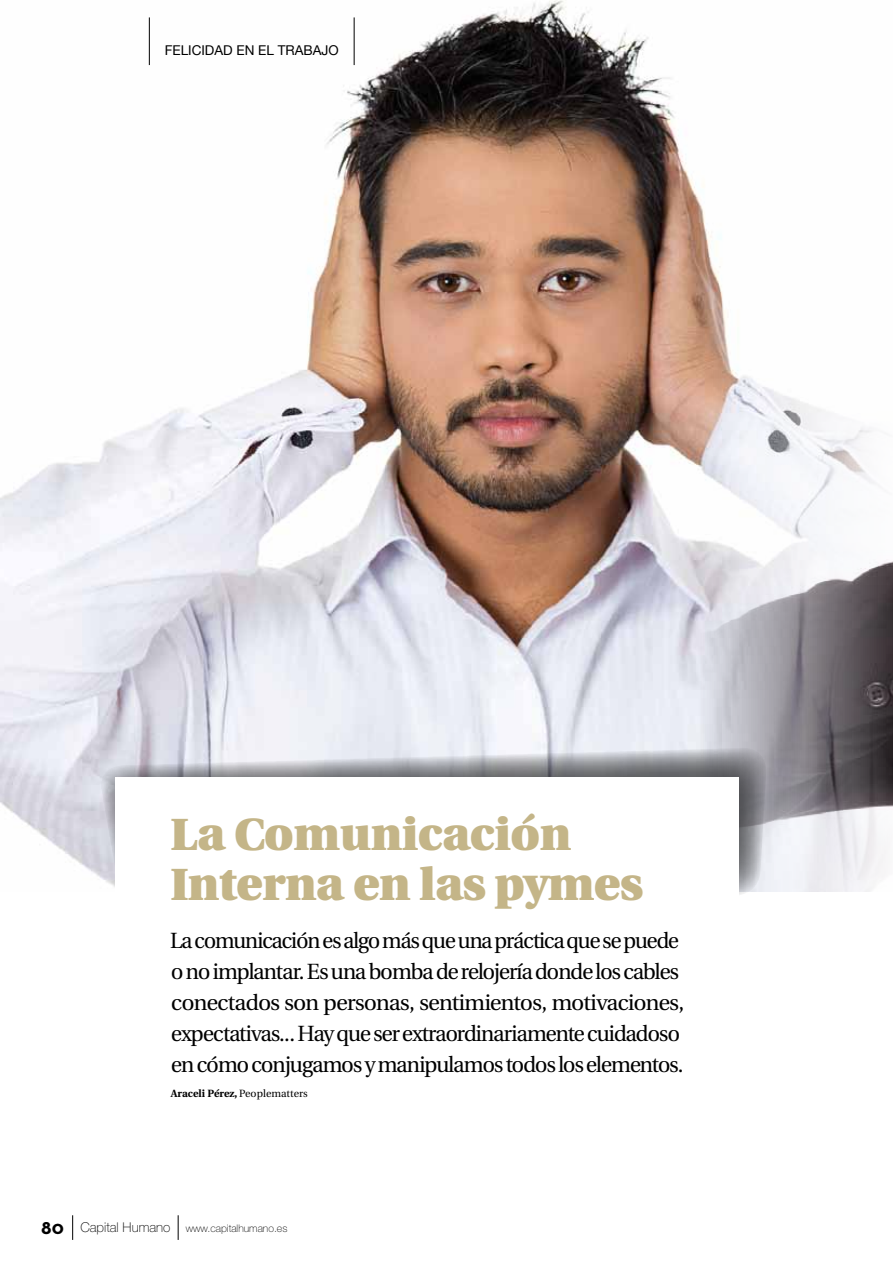
<style>
.page{position:relative;width:893px;height:1263px;background:#fff}
.page>*{position:absolute;margin:0;border:0;box-sizing:border-box;transform-origin:0 0}
.t1{font:900 45px/49.5px "Utopia";letter-spacing:-.01em;color:#c4b588}
.t2{font:28.5px/30.9px "Utopia Headline";letter-spacing:-.025em;color:#000}
.t3{font:700 19.5px "Neutraface Text";color:#000}
.t4{font:13.5px "Helvetica Neue";color:#000}
.t5{font:100 13.5px "Helvetica Neue";color:#000}
.t6{font:700 10.5px "Utopia";color:#000}
.t7{font:100 10.5px "Helvetica Neue";color:#000}
.s1{font-weight:400}
</style>
<div class="page">
<img style="left:0;top:0;width:567px;height:876px">
<img style="left:567px;top:11px;width:326px;height:880px">
<svg style="left:99px;top:747px;width:669px;height:148px;background:#b3b4ba"></svg>
<div style="left:115px;top:777px;width:623px;height:460px;background:#fff"></div>
<hr style="left:149px;top:17px;width:1px;height:48px;background:#000">
<hr style="left:354px;top:17px;width:1px;height:48px;background:#000">
<svg style="left:72px;top:1215px;width:1px;height:25px"></svg>
<svg style="left:178px;top:1215px;width:1px;height:25px"></svg>
<p class="t4" style="left:165px;top:40px;width:176px">FELICIDAD EN EL TRABAJO</p>
<h1 class="t1" style="left:170px;top:810px;width:474px">La Comunicación<br>Interna en las pymes</h1>
<p class="t2" style="left:170px;top:925px;width:516px">La comunicación es algo más que una práctica que se puede o no implantar. Es una bomba de relojería donde los cables conectados son personas, sentimientos, motivaciones, expectativas... Hay que ser extraordinariamente cuidadoso en cómo conjugamos y manipulamos todos los elementos.</p>
<p class="t6" style="left:171px;top:1087px;width:139px">Araceli Pérez, <span class="s1">Peoplematters</span></p>
<p class="t3" style="left:41px;top:1214px;width:24px">80</p>
<p class="t7" style="left:186px;top:1222px;width:103px">www.capitalhumano.es</p>
<p class="t5" style="left:80px;top:1220px;width:92px">Capital Humano</p>
</div>
